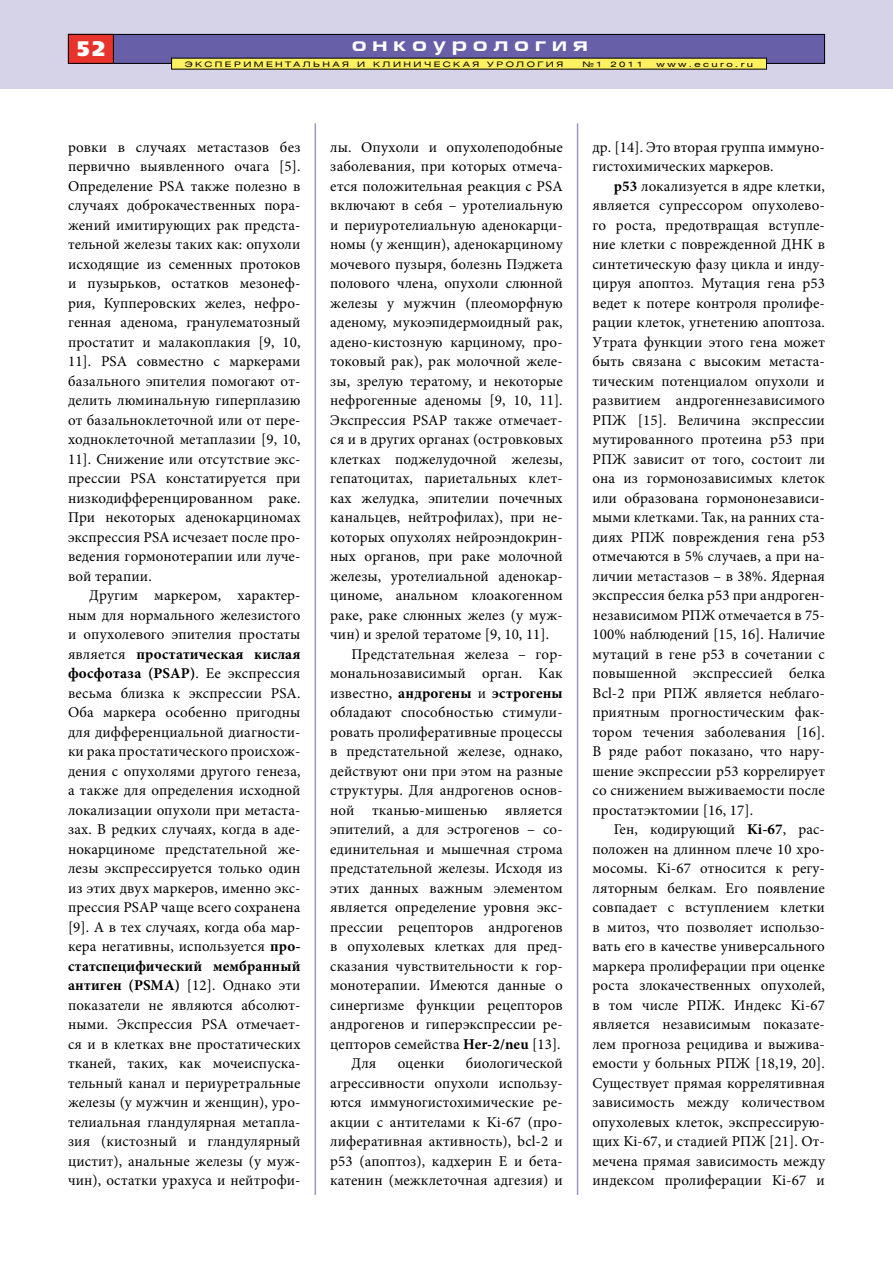
<style>
.page{position:relative;width:893px;height:1263px;background:#fff}
.page>*{position:absolute;margin:0;border:0;box-sizing:border-box;transform-origin:0 0}
.t1{font:21px "Free Set Black C";color:#fff}
.t2{font:700 19.5px "Europe Ext";letter-spacing:.3em;color:#fff}
.t3{font:15px/19.5px "Minion Pro";letter-spacing:.005em;color:#000;text-align:justify}
.t4{font:700 15px "Minion Pro";letter-spacing:.015em;color:#000}
.t5{font:7.5px "Helios Ext";letter-spacing:.26em;color:#000;scale:1.25 1}
.s1{font-weight:700}
.s2{font-weight:400}
</style>
<div class="page">
<div style="left:0;top:0;width:893px;height:89px;background:#d6d3e9"></div>
<div style="left:68px;top:34px;width:757px;height:29px;background:#6760a9"></div>
<div style="left:68px;top:34px;width:757px;height:30px;border:1px solid #000"></div>
<div style="left:68px;top:34px;width:45px;height:29px;background:#e7332c"></div>
<div style="left:68px;top:34px;width:46px;height:30px;border:1px solid #000"></div>
<svg style="left:171px;top:58px;width:596px;height:12px;background:#d9cd55"></svg>
<hr style="left:315px;top:123px;width:1px;height:1072px;background:#9e95c7">
<hr style="left:577px;top:123px;width:1px;height:1072px;background:#9e95c7">
<h1 class="t1" style="left:75px;top:37px;width:33px">52</h1>
<h2 class="t2" style="left:352px;top:33px;width:238px">онкоурология</h2>
<p class="t5" style="left:185px;top:59px;width:145px">ЭксперименТАЛЬН АЯ И</p>
<p class="t5" style="left:373px;top:59px;width:25px">КЛИНИ</p>
<p class="t5" style="left:424px;top:59px;width:16px">Ч ЕСК</p>
<p class="t5" style="left:463px;top:59px;width:82px">АЯ УР ОЛОГИ Я</p>
<p class="t5" style="left:582px;top:59px;width:50px">№1 2011</p>
<p class="t5" style="left:657px;top:59px;width:79px">www.ecuro.ru</p>
<p class="t3" style="left:68px;top:137px;width:234px">ровки в случаях метастазов без первично выявленного очага [5].<br>Определение PSA также полезно в случаях доброкачественных пора&shy;жений имитирующих рак предста&shy;тельной железы таких как: опухоли исходящие из семенных протоков и пузырьков, остатков мезонеф&shy;рия, Купперовских желез, нефро&shy;генная аденома, гранулематозный простатит и малакоплакия [9, 10, 11]. PSA совместно с маркерами базального эпителия помогают от&shy;делить люминальную гиперплазию от базальноклеточной или от пере&shy;ходноклеточной метаплазии [9, 10, 11]. Снижение или отсутствие экс&shy;прессии PSA констатируется при низкодифференцированном раке.<br>При некоторых аденокарциномах экспрессия PSA исчезает после про&shy;ведения гормонотерапии или луче&shy;вой терапии.</p>
<p class="t3" style="left:68px;top:586px;width:234px;text-indent:21px">Другим маркером, характер&shy;ным для нормального железистого и опухолевого эпителия простаты является <span class="s1">простатическая кислая фосфотаза (PSAP)</span>. Ее экспрессия весьма близка к экспрессии PSA.<br>Оба маркера особенно пригодны для дифференциальной диагности&shy;ки рака простатического происхож&shy;дения с опухолями другого генеза, а также для определения исходной локализации опухоли при метаста&shy;зах. В редких случаях, когда в аде&shy;нокарциноме предстательной же&shy;лезы экспрессируется только один из этих двух маркеров, именно экс&shy;прессия PSAP чаще всего сохранена [9]. А в тех случаях, когда оба мар&shy;кера негативны, используется <span class="s1">про&shy;статспецифический мембранный антиген (PSMA)</span> [12]. Однако эти показатели не являются абсолют&shy;ными. Экспрессия PSA отмечает&shy;ся и в клетках вне простатических тканей, таких, как мочеиспуска&shy;тельный канал и периуретральные железы (у мужчин и женщин), уро&shy;телиальная гландулярная метапла&shy;зия (кистозный и гландулярный цистит), анальные железы (у муж&shy;чин), остатки урахуса и нейтрофи-</p>
<p class="t3" style="left:330px;top:137px;width:234px">лы. Опухоли и опухолеподобные</p>
<p class="t3" style="left:330px;top:157px;width:234px">заболевания, при которых отмеча-</p>
<p class="t3" style="left:330px;top:176px;width:234px">ется положительная реакция с PSA</p>
<p class="t3" style="left:330px;top:196px;width:234px">включают в себя – уротелиальную</p>
<p class="t3" style="left:330px;top:215px;width:234px">и периуротелиальную аденокарци-</p>
<p class="t3" style="left:330px;top:235px;width:234px">номы (у женщин), аденокарциному</p>
<p class="t3" style="left:330px;top:254px;width:234px">мочевого пузыря, болезнь Пэджета</p>
<p class="t3" style="left:330px;top:274px;width:234px">полового члена, опухоли слюнной</p>
<p class="t3" style="left:330px;top:293px;width:234px">железы у мужчин (плеоморфную</p>
<p class="t3" style="left:330px;top:313px;width:234px">аденому, мукоэпидермоидный рак,</p>
<p class="t3" style="left:330px;top:332px;width:234px">адено-кистозную карциному, про-</p>
<p class="t3" style="left:330px;top:352px;width:234px">токовый рак), рак молочной желе-</p>
<p class="t3" style="left:330px;top:371px;width:234px">зы, зрелую тератому, и некоторые</p>
<p class="t3" style="left:330px;top:391px;width:234px">нефрогенные аденомы [9, 10, 11].</p>
<p class="t3" style="left:330px;top:410px;width:234px">Экспрессия PSAP также отмечает-</p>
<p class="t3" style="left:330px;top:430px;width:234px">ся и в других органах (островковых</p>
<p class="t3" style="left:330px;top:449px;width:234px">клетках поджелудочной железы,</p>
<p class="t3" style="left:330px;top:469px;width:234px">гепатоцитах, париетальных клет-</p>
<p class="t3" style="left:330px;top:488px;width:234px">ках желудка, эпителии почечных</p>
<p class="t3" style="left:330px;top:508px;width:234px">канальцев, нейтрофилах), при не-</p>
<p class="t3" style="left:330px;top:527px;width:234px">которых опухолях нейроэндокрин-</p>
<p class="t3" style="left:330px;top:547px;width:234px">ных органов, при раке молочной</p>
<p class="t3" style="left:330px;top:566px;width:234px">железы, уротелиальной аденокар-</p>
<p class="t3" style="left:330px;top:586px;width:234px">циноме, анальном клоакогенном</p>
<p class="t3" style="left:330px;top:605px;width:234px">раке, раке слюнных желез (у муж-</p>
<p class="t3" style="left:330px;top:625px;width:221px">чин) и зрелой тератоме [9, 10, 11].</p>
<p class="t3" style="left:351px;top:644px;width:213px">Предстательная железа – гор-</p>
<p class="t3" style="left:330px;top:664px;width:234px">мональнозависимый орган. Как</p>
<p class="t4" style="left:330px;top:682px;width:234px"><span class="s2">известно,</span> андрогены <span class="s2">и</span> эстрогены</p>
<p class="t3" style="left:330px;top:703px;width:234px">обладают способностью стимули-</p>
<p class="t3" style="left:330px;top:722px;width:234px">ровать пролиферативные процессы</p>
<p class="t3" style="left:330px;top:742px;width:234px">в предстательной железе, однако,</p>
<p class="t3" style="left:330px;top:761px;width:234px">действуют они при этом на разные</p>
<p class="t3" style="left:330px;top:781px;width:234px">структуры. Для андрогенов основ-</p>
<p class="t3" style="left:330px;top:800px;width:234px">ной тканью-мишенью является</p>
<p class="t3" style="left:330px;top:820px;width:234px">эпителий, а для эстрогенов – со-</p>
<p class="t3" style="left:330px;top:839px;width:234px">единительная и мышечная строма</p>
<p class="t3" style="left:330px;top:859px;width:234px">предстательной железы. Исходя из</p>
<p class="t3" style="left:330px;top:878px;width:234px">этих данных важным элементом</p>
<p class="t3" style="left:330px;top:898px;width:234px">является определение уровня экс-</p>
<p class="t3" style="left:330px;top:917px;width:234px">прессии рецепторов андрогенов</p>
<p class="t3" style="left:330px;top:937px;width:234px">в опухолевых клетках для пред-</p>
<p class="t3" style="left:330px;top:956px;width:234px">сказания чувствительности к гор-</p>
<p class="t3" style="left:330px;top:976px;width:234px">монотерапии. Имеются данные о</p>
<p class="t3" style="left:330px;top:995px;width:234px">синергизме функции рецепторов</p>
<p class="t3" style="left:330px;top:1015px;width:234px">андрогенов и гиперэкспрессии ре-</p>
<p class="t3" style="left:330px;top:1034px;width:232px">цепторов семейства <span class="s1">Her-2/neu</span> [13].</p>
<p class="t3" style="left:352px;top:1054px;width:26px">Для</p>
<p class="t3" style="left:398px;top:1054px;width:48px">оценки</p>
<p class="t3" style="left:330px;top:1054px;width:234px;text-indent:136px">биологической агрессивности опухоли использу&shy;ются иммуногистохимические ре&shy;акции с антителами к Ki-67 (про&shy;лиферативная активность), bcl-2 и р53 (апоптоз), кадхерин Е и бета&shy;катенин (межклеточная адгезия) и</p>
<p class="t3" style="left:592px;top:137px;width:234px">др. [14]. Это вторая группа иммуно&shy;гистохимических маркеров.</p>
<p class="t3" style="left:592px;top:176px;width:234px;text-indent:21px"><span class="s1">р53</span> локализуется в ядре клетки, является супрессором опухолево&shy;го роста, предотвращая вступле&shy;ние клетки с поврежденной ДНК в синтетическую фазу цикла и инду&shy;цируя апоптоз. Мутация гена р53 ведет к потере контроля пролифе&shy;рации клеток, угнетению апоптоза.<br>Утрата функции этого гена может быть связана с высоким метаста&shy;тическим потенциалом опухоли и развитием андрогеннезависимого РПЖ [15]. Величина экспрессии мутированного протеина р53 при РПЖ зависит от того, состоит ли она из гормонозависимых клеток или образована гормононезависи&shy;мыми клетками. Так, на ранних ста&shy;диях РПЖ повреждения гена р53 отмечаются в 5% случаев, а при на&shy;личии метастазов – в 38%. Ядерная экспрессия белка р53 при андроген&shy;независимом РПЖ отмечается в 75- 100% наблюдений [15, 16]. Наличие мутаций в гене р53 в сочетании с повышенной экспрессией белка Bcl-2 при РПЖ является неблаго&shy;приятным прогностическим фак&shy;тором течения заболевания [16].<br>В ряде работ показано, что нару&shy;шение экспрессии р53 коррелирует со снижением выживаемости после простатэктомии [16, 17].</p>
<p class="t3" style="left:592px;top:820px;width:234px;text-indent:21px">Ген, кодирующий <span class="s1">Ki-67</span>, рас&shy;положен на длинном плече 10 хро&shy;мосомы. Ki-67 относится к регу&shy;ляторным белкам. Его появление совпадает с вступлением клетки в митоз, что позволяет использо&shy;вать его в качестве универсального маркера пролиферации при оценке роста злокачественных опухолей, в том числе РПЖ. Индекс Ki-67 является независимым показате&shy;лем прогноза рецидива и выжива&shy;емости у больных РПЖ [18,19, 20].<br>Существует прямая коррелятивная зависимость между количеством опухолевых клеток, экспрессирую&shy;щих Ki-67, и стадией РПЖ [21]. От&shy;мечена прямая зависимость между индексом пролиферации Ki-67 и</p>
</div>
